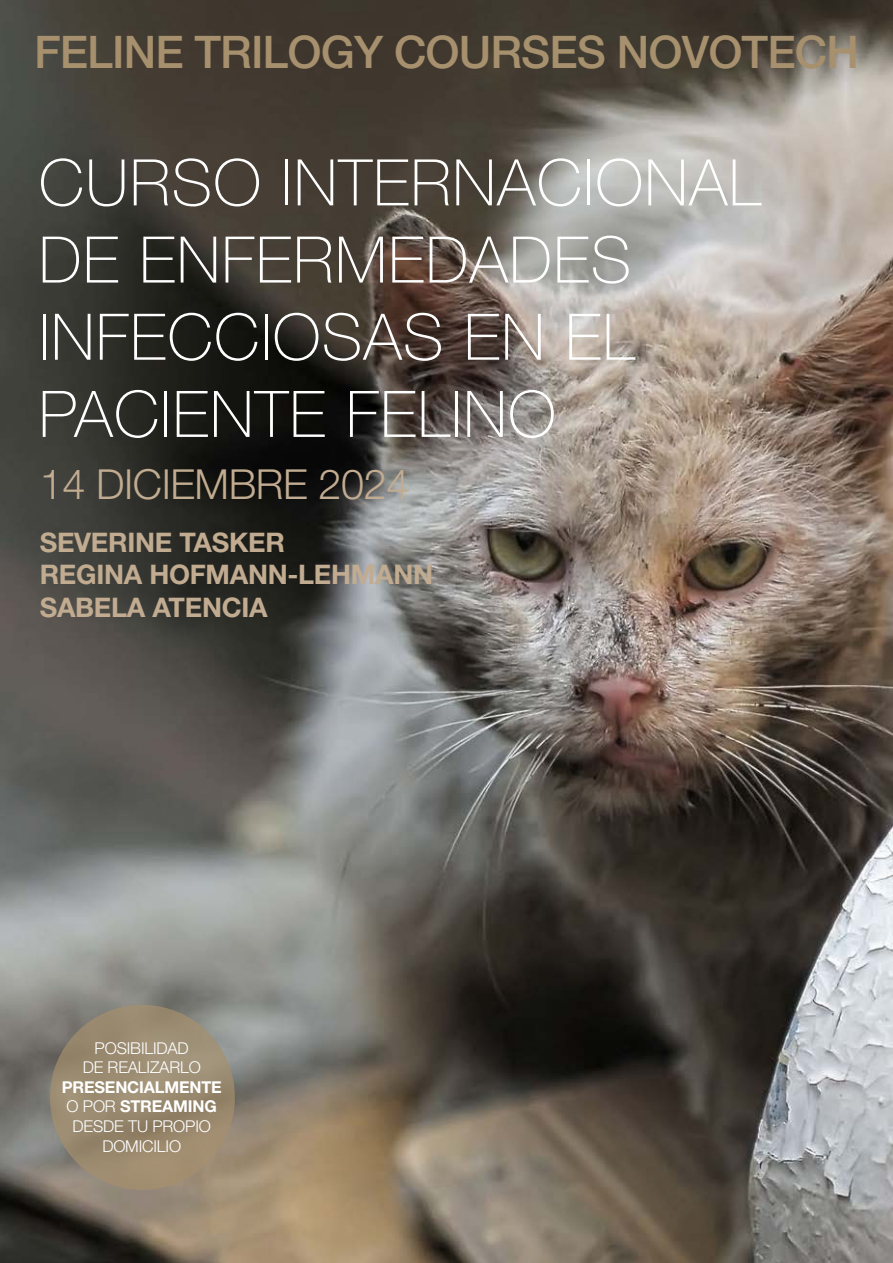
<style>
.page{position:relative;width:893px;height:1263px;background:#fff}
.page>*{position:absolute;margin:0;border:0;box-sizing:border-box;transform-origin:0 0}
.t1{font:100 64.35px/77.1px "Helvetica Neue LT Std";letter-spacing:.02em;color:#fff}
.t2{font:500 45px "Helvetica Neue LT Std";letter-spacing:-.02em;color:#a6906d}
.t3{font:300 41.4px "Helvetica Neue LT Std";letter-spacing:-.01em;color:#c2ac91}
.t4{font:700 27px/32.4px "Helvetica Neue LT Std";letter-spacing:-.01em;color:#c2ac91}
.t5{font:300 16.35px/19.6px "Helvetica Neue LT Std";letter-spacing:-.01em;color:#fff;text-align:center}
.s1{font-weight:700}
</style>
<div class="page">
<img style="left:0;top:0;width:893px;height:1263px">
<div style="left:50px;top:1005px;width:185px;height:185px;background:linear-gradient(to right,#998a70,#9d8c71);border-radius:50%"></div>
<h2 class="t2" style="left:34px;top:25px;width:826px">FELINE TRILOGY COURSES NOVOTECH</h2>
<h1 class="t1" style="left:39px;top:144px;width:724px">CURSO INTERNACIONAL<br>DE ENFERMEDADES<br>INFECCIOSAS EN EL<br>PACIENTE FELINO</h1>
<h3 class="t3" style="left:40px;top:459px;width:371px">14 DICIEMBRE 2024</h3>
<h3 class="t4" style="left:40px;top:526px;width:395px">SEVERINE TASKER<br>REGINA HOFMANN-LEHMANN<br>SABELA ATENCIA</h3>
<p class="t5" style="left:83px;top:1038px;width:120px">POSIBILIDAD<br>DE REALIZARLO</p>
<p class="t5" style="left:62px;top:1077px;width:162px"><span class="s1">PRESENCIALMENTE<br></span>O POR <span class="s1">STREAMING<br></span>DESDE TU PROPIO<br>DOMICILIO</p>
</div>
